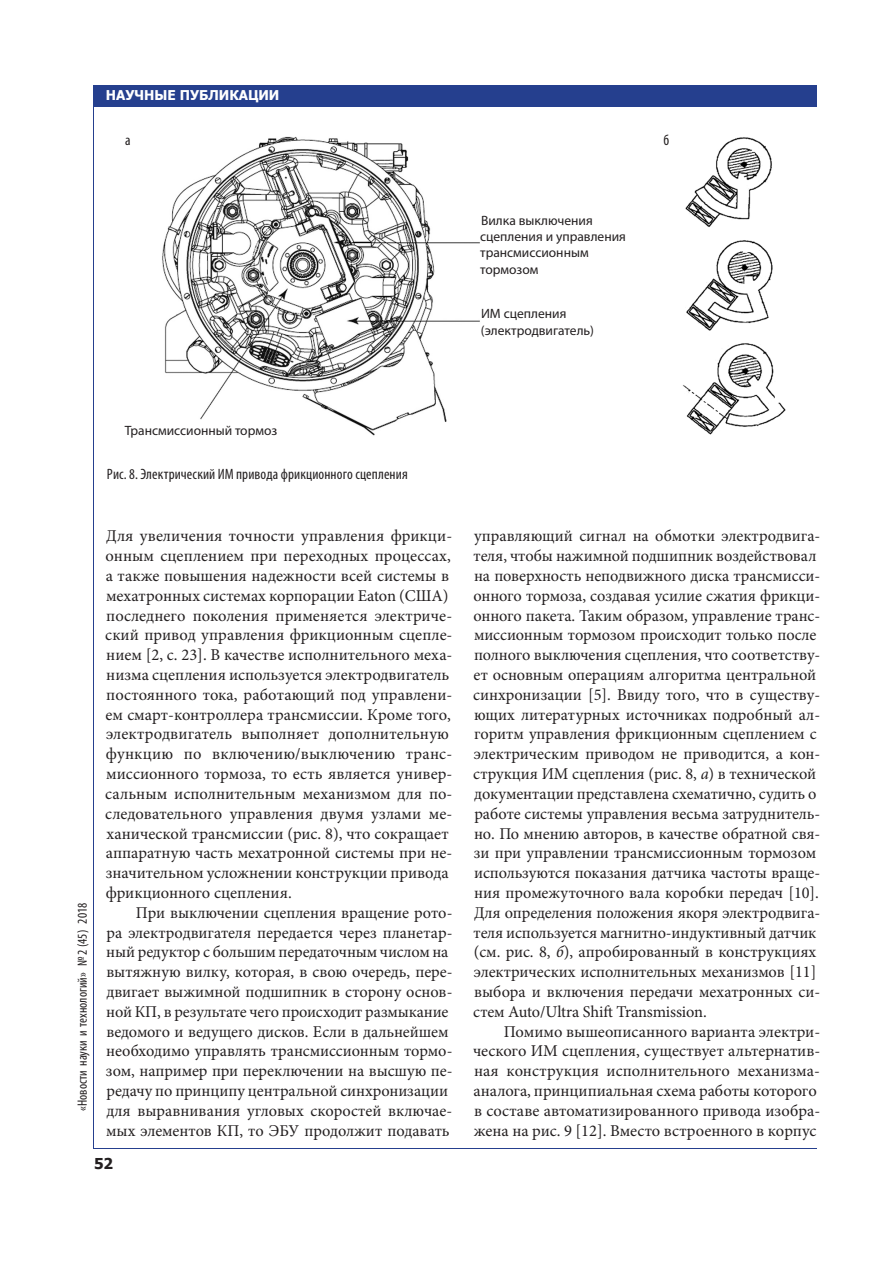
<style>
.page{position:relative;width:893px;height:1276px;background:#fff}
.page>*{position:absolute;margin:0;border:0;box-sizing:border-box;transform-origin:0 0}
.t1{font:16.5px/19.8px "Minion Pro";color:#231f20}
.t2{font:condensed 15px "Myriad Pro";letter-spacing:.01em;color:#231f20}
.t3{font:700 15px "Tahoma";color:#231f20}
.t4{font:13.5px/16.2px "Myriad Pro";color:#231f20}
.t5{font:condensed 13.5px "Myriad Pro";color:#231f20}
.t6{font:700 13.5px "Tahoma";color:#fff}
.s1{font-style:italic}
</style>
<div class="page">
<div style="left:94px;top:85px;width:722px;height:21px;background:#253f8e"></div>
<hr style="left:94px;top:1147px;width:722px;height:1px;background:#253f8e">
<hr style="left:94px;top:85px;width:1px;height:1063px;background:#253f8e">
<img style="left:162px;top:136px;width:318px;height:300px">
<img style="left:683px;top:137px;width:103px;height:298px">
<p class="t6" style="left:106px;top:85px;width:175px">Научные публикации</p>
<p class="t2" style="left:125px;top:130px;width:7px">а</p>
<p class="t2" style="left:663px;top:130px;width:7px">б</p>
<p class="t4" style="left:480px;top:212px;width:147px">Вилка выключения сцепления и управления трансмиссионным тормозом</p>
<p class="t4" style="left:481px;top:306px;width:115px">ИМ сцепления (электродвигатель)</p>
<p class="t4" style="left:125px;top:422px;width:154px">Трансмиссионный тормоз</p>
<p class="t2" style="left:107px;top:464px;width:302px">Рис. 8. Электрический ИМ привода фрикционного сцепления</p>
<p class="t5" style="left:74px;top:1111px;width:209px;rotate:-90deg">«Новости науки и технологий» № 2 (45) 2018</p>
<p class="t1" style="left:105px;top:526px;width:349px">Для увеличения точности управления фрикци&shy;онным сцеплением при переходных процессах, а также повышения надежности всей системы в мехатронных системах корпорации Eaton (США) последнего поколения применяется электриче&shy;ский привод управления фрикционным сцепле&shy;нием [2, с. 23]. В качестве исполнительного меха&shy;низма сцепления используется электродвигатель постоянного тока, работающий под управлени&shy;ем смарт-контроллера трансмиссии. Кроме того, электродвигатель выполняет дополнительную функцию по включению/выключению транс&shy;миссионного тормоза, то есть является универ&shy;сальным исполнительным механизмом для по&shy;следовательного управления двумя узлами ме&shy;ханической трансмиссии (рис. 8), что сокращает аппаратную часть мехатронной системы при не&shy;значительном усложнении конструкции привода фрикционного сцепления.</p>
<p class="t1" style="left:106px;top:902px;width:348px;text-indent:30px">При выключении сцепления вращение рото&shy;ра электродвигателя передается через планетар&shy;ный редуктор с большим передаточным числом на вытяжную вилку, которая, в свою очередь, пере&shy;двигает выжимной подшипник в сторону основ&shy;ной КП, в результате чего происходит размыкание ведомого и ведущего дисков. Если в дальнейшем необходимо управлять трансмиссионным тормо&shy;зом, например при переключении на высшую пе&shy;редачу по принципу центральной синхронизации для выравнивания угловых скоростей включае&shy;мых элементов КП, то ЭБУ продолжит подавать</p>
<p class="t3" style="left:94px;top:1153px;width:21px">52</p>
<p class="t1" style="left:473px;top:526px;width:349px">управляющий сигнал на обмотки электродвига&shy;теля, чтобы нажимной подшипник воздействовал на поверхность неподвижного диска трансмисси&shy;онного тормоза, создавая усилие сжатия фрикци&shy;онного пакета. Таким образом, управление транс&shy;миссионным тормозом происходит только после полного выключения сцепления, что соответству&shy;ет основным операциям алгоритма центральной синхронизации [5]. Ввиду того, что в существу&shy;ющих литературных источниках подробный ал&shy;горитм управления фрикционным сцеплением с электрическим приводом не приводится, а кон&shy;струкция ИМ сцепления (рис. 8, <span class="s1">а</span>) в технической документации представлена схематично, судить о работе системы управления весьма затруднитель&shy;но. По мнению авторов, в качестве обратной свя&shy;зи при управлении трансмиссионным тормозом используются показания датчика частоты враще&shy;ния промежуточного вала коробки передач [10].<br>Для определения положения якоря электродвига&shy;теля используется магнитно-индуктивный датчик (см. рис. 8, <span class="s1">б</span>), апробированный в конструкциях электрических исполнительных механизмов [11] выбора и включения передачи мехатронных си&shy;стем Auto/Ultra Shift Transmission.</p>
<p class="t1" style="left:473px;top:1021px;width:349px;text-indent:31px">Помимо вышеописанного варианта электри&shy;ческого ИМ сцепления, существует альтернатив&shy;ная конструкция исполнительного механизма&shy;аналога, принципиальная схема работы которого в составе автоматизированного привода изобра&shy;жена на рис. 9 [12]. Вместо встроенного в корпус</p>
</div>
